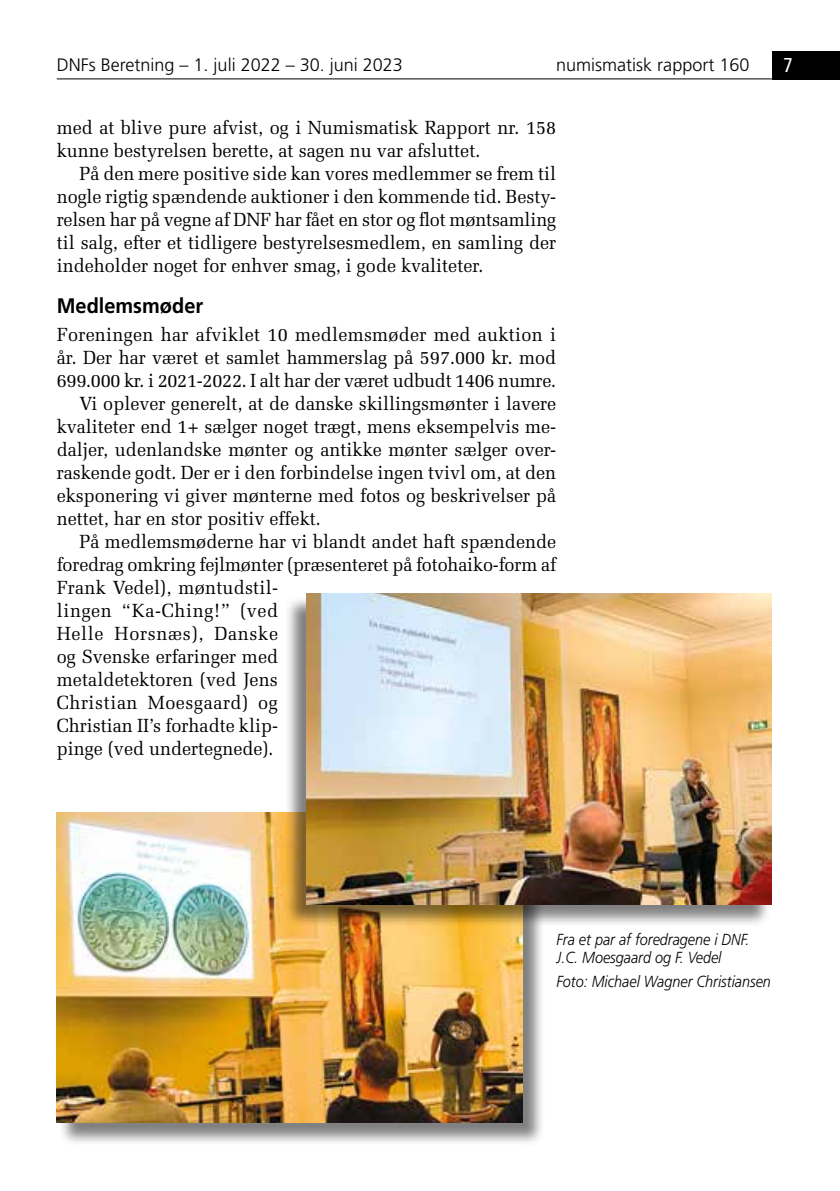
<style>
.page{position:relative;width:840px;height:1191px;background:#fff}
.page>*{position:absolute;margin:0;border:0;box-sizing:border-box;transform-origin:0 0}
.t1{font:700 21px "Frutiger";color:#000;scale:.95 1}
.t2{font:condensed 20px "Frutiger";color:#fff}
.t3{font:19px/23px "Melior";color:#000;scale:.95 1}
.t4{font:19px "Melior";letter-spacing:.035em;color:#000;scale:.95 1}
.t5{font:19px "Melior";letter-spacing:.03em;color:#000;scale:.95 1}
.t6{font:19px "Melior";letter-spacing:.04em;color:#000;scale:.95 1}
.t7{font:300 18px "Frutiger";color:#000}
.t8{font:italic 300 16px/18px "Frutiger";color:#000;scale:.9 1}
</style>
<div class="page">
<div style="left:771px;top:51px;width:68px;height:28px;background:#000"></div>
<hr style="left:57px;top:78px;width:714px;height:1px;background:#000">
<div style="left:58px;top:813px;width:486px;height:333px;background:#000;opacity:.5"></div>
<img style="left:57px;top:812px;width:465px;height:311px">
<div style="left:284px;top:595px;width:486px;height:332px;background:#000;opacity:.5"></div>
<img style="left:306px;top:594px;width:465px;height:310px">
<p class="t7" style="left:57px;top:54px;width:347px">DNFs Beretning – 1. juli 2022 – 30. juni 2023</p>
<p class="t7" style="left:556px;top:54px;width:195px">numismatisk rapport 160</p>
<p class="t2" style="left:782px;top:53px;width:11px">7</p>
<p class="t3" style="left:57px;top:115px;width:527px">med at blive pure afvist, og i Numismatisk Rapport nr. 158 kunne bestyrelsen berette, at sagen nu var afsluttet.</p>
<p class="t3" style="left:57px;top:161px;width:527px;text-align:justify;text-indent:23px">På den mere positive side kan vores medlemmer se frem til nogle rigtig spændende auktioner i den kommende tid. Besty&shy;relsen har på vegne af DNF har fået en stor og flot møntsamling til salg, efter et tidligere bestyrelsesmedlem, en samling der indeholder noget for enhver smag, i gode kvaliteter.</p>
<p class="t1" style="left:57px;top:293px;width:156px">Medlemsmøder</p>
<p class="t3" style="left:57px;top:322px;width:527px">Foreningen har afviklet 10 medlemsmøder med auktion i</p>
<p class="t3" style="left:57px;top:345px;width:527px">år. Der har været et samlet hammerslag på 597.000 kr. mod</p>
<p class="t3" style="left:57px;top:368px;width:527px">699.000 kr. i 2021-2022. I alt har der været udbudt 1406 numre.</p>
<p class="t3" style="left:79px;top:392px;width:503px">Vi oplever generelt, at de danske skillingsmønter i lavere</p>
<p class="t3" style="left:57px;top:415px;width:527px">kvaliteter end 1+ sælger noget trægt, mens eksempelvis me-</p>
<p class="t3" style="left:57px;top:437px;width:527px">daljer, udenlandske mønter og antikke mønter sælger over-</p>
<p class="t3" style="left:57px;top:460px;width:527px">raskende godt. Der er i den forbindelse ingen tvivl om, at den</p>
<p class="t3" style="left:57px;top:483px;width:527px">eksponering vi giver mønterne med fotos og beskrivelser på</p>
<p class="t3" style="left:57px;top:506px;width:279px">nettet, har en stor positiv effekt.</p>
<p class="t3" style="left:79px;top:530px;width:503px">På medlemsmøderne har vi blandt andet haft spændende</p>
<p class="t3" style="left:57px;top:553px;width:526px">foredrag omkring fejlmønter (præsenteret på fotohaiko-form af</p>
<p class="t3" style="left:57px;top:576px;width:234px">Frank Vedel), møntudstil-</p>
<p class="t4" style="left:57px;top:599px;width:234px">lingen “Ka-Ching!” (ved</p>
<p class="t6" style="left:57px;top:622px;width:234px">Helle Horsnæs), Danske</p>
<p class="t3" style="left:57px;top:644px;width:234px">og Svenske erfaringer med</p>
<p class="t3" style="left:57px;top:668px;width:234px">metaldetektoren (ved Jens</p>
<p class="t5" style="left:57px;top:691px;width:234px">Christian Moesgaard) og</p>
<p class="t3" style="left:57px;top:714px;width:234px">Christian II’s forhadte klip-</p>
<p class="t3" style="left:57px;top:736px;width:229px">pinge (ved undertegnede).</p>
<p class="t8" style="left:556px;top:930px;width:215px">Fra et par af foredragene i DNF.<br>J.C. Moesgaard og F. Vedel</p>
<p class="t8" style="left:556px;top:972px;width:239px">Foto: Michael Wagner Christiansen</p>
</div>
